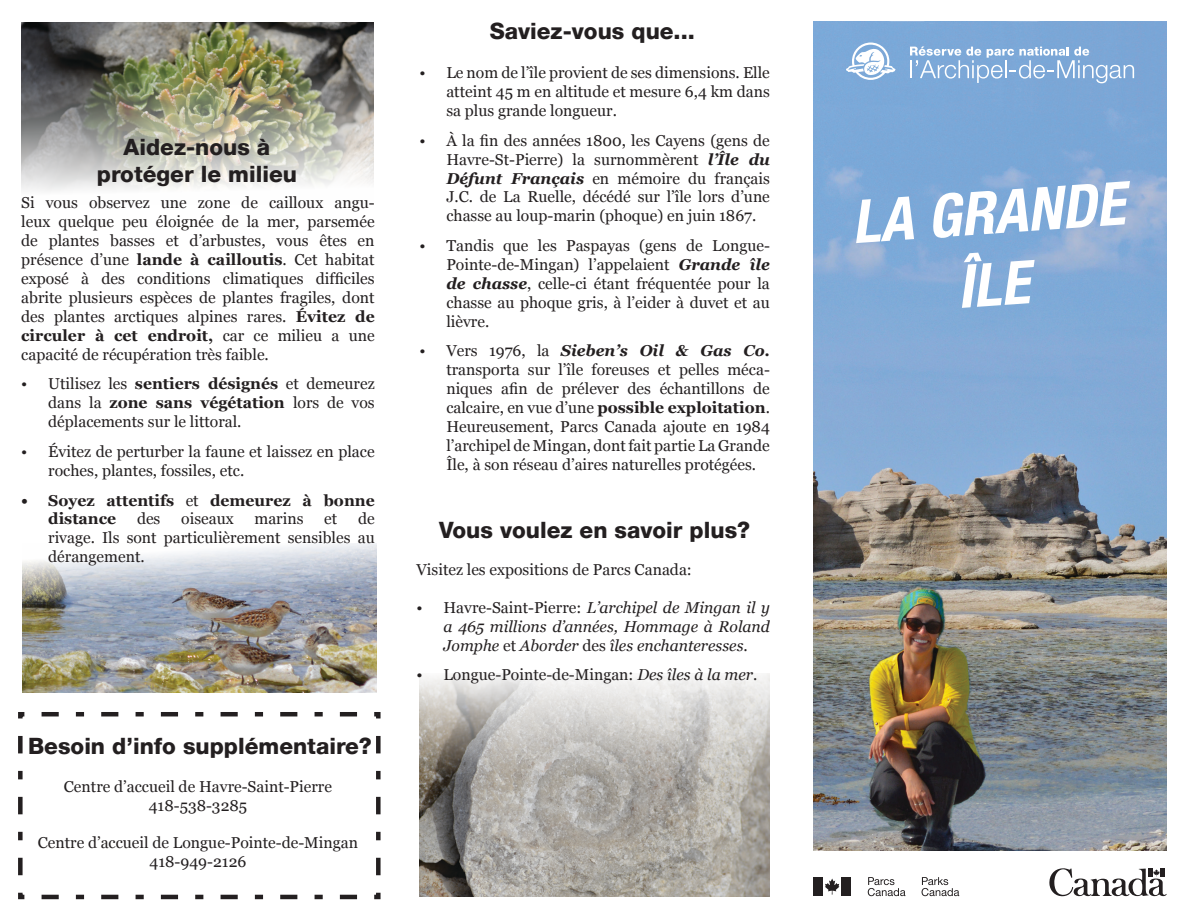
<style>
.page{position:relative;width:1188px;height:918px;background:#fff}
.page>*{position:absolute;margin:0;border:0;box-sizing:border-box;transform-origin:0 0}
.t1{font:italic 700 condensed 60px/72px "Helvetica Neue";color:#fff;text-align:center}
.t2{font:800 22.5px "Helvetica Neue LT";color:#231f20}
.t3{font:15.75px/18.9px "Georgia";color:#231f20;text-align:justify}
.t4{font:italic 15.75px/18.9px "Georgia";color:#231f20;text-align:justify}
.t5{font:700 15.75px/18.9px "Georgia";color:#231f20}
.s1{font-weight:700}
.s2{font-weight:400}
.s3{font-weight:700;font-style:italic}
.s4{font-style:normal}
.s5{font-style:italic}
</style>
<div class="page">
<img style="left:419px;top:674px;width:351px;height:223px">
<img style="left:21px;top:23px;width:353px;height:168px">
<img style="left:23px;top:543px;width:353px;height:149px">
<img style="left:813px;top:21px;width:354px;height:829px">
<svg style="left:1049px;top:868px;width:118px;height:29px"></svg>
<div style="left:813px;top:877px;width:10px;height:19px;background:#231f20"></div>
<svg style="left:825px;top:879px;width:14px;height:16px"></svg>
<div style="left:842px;top:877px;width:9px;height:19px;background:#231f20"></div>
<svg style="left:922px;top:877px;width:37px;height:19px"></svg>
<svg style="left:868px;top:877px;width:37px;height:19px"></svg>
<svg style="left:910px;top:46px;width:224px;height:37px;background:#96b8de"></svg>
<svg style="left:846px;top:43px;width:50px;height:37px"></svg>
<svg style="left:18px;top:712px;width:363px;height:188px"></svg>
<p class="t2" style="left:124px;top:133px;width:148px">Aidez-nous à</p>
<p class="t2" style="left:97px;top:160px;width:202px">protéger le milieu</p>
<p class="t3" style="left:21px;top:193px;width:355px">Si vous observez une zone de cailloux angu&shy;leux quelque peu éloignée de la mer, parsemée de plantes basses et d’arbustes, vous êtes en présence d’une <span class="s1">lande à cailloutis</span>. Cet habitat exposé à des conditions climatiques difficiles abrite plusieurs espèces de plantes fragiles, dont des plantes arctiques alpines rares. <span class="s1">Évitez de circuler à cet endroit,</span> car ce milieu a une capacité de récupération très faible.</p>
<p class="t3" style="left:48px;top:375px;width:328px;text-indent:-27px">• Utilisez les <span class="s1">sentiers désignés</span> et demeurez dans la <span class="s1">zone sans végétation</span> lors de vos déplacements sur le littoral.</p>
<p class="t3" style="left:48px;top:442px;width:328px;text-indent:-27px">• Évitez de perturber la faune et laissez en place roches, plantes, fossiles, etc.</p>
<p class="t5" style="left:48px;top:491px;width:328px;text-indent:-27px">• Soyez attentifs <span class="s2">et</span> demeurez à bonne distance</p>
<p class="t3" style="left:48px;top:510px;width:328px;text-indent:310px">de rivage. Ils sont particulièrement sensibles au dérangement.</p>
<p class="t3" style="left:137px;top:510px;width:25px">des</p>
<p class="t3" style="left:181px;top:510px;width:54px">oiseaux</p>
<p class="t3" style="left:254px;top:510px;width:50px">marins</p>
<p class="t3" style="left:324px;top:510px;width:15px">et</p>
<p class="t2" style="left:28px;top:732px;width:345px">Besoin d’info supplémentaire?</p>
<p class="t3" style="left:64px;top:777px;width:270px">Centre d’accueil de Havre-Saint-Pierre</p>
<p class="t3" style="left:149px;top:796px;width:100px">418-538-3285</p>
<p class="t3" style="left:38px;top:834px;width:322px">Centre d’accueil de Longue-Pointe-de-Mingan</p>
<p class="t3" style="left:150px;top:853px;width:98px">418-949-2126</p>
<p class="t2" style="left:490px;top:18px;width:207px">Saviez-vous que...</p>
<p class="t3" style="left:446px;top:64px;width:325px;text-indent:-27px">• Le nom de l’île provient de ses dimensions. Elle atteint 45 m en altitude et mesure 6,4 km dans sa plus grande longueur.</p>
<p class="t3" style="left:446px;top:131px;width:325px;text-indent:-27px">• À la fin des années 1800, les Cayens (gens de Havre-St-Pierre) la surnommèrent <span class="s3">l’Île du Défunt Français</span> en mémoire du français J.C. de La Ruelle, décédé sur l’île lors d’une chasse au loup-marin (phoque) en juin 1867.</p>
<p class="t3" style="left:446px;top:237px;width:325px;text-indent:-27px">• Tandis que les Paspayas (gens de Longue-Pointe-de-Mingan) l’appelaient <span class="s3">Grande île de chasse</span>, celle-ci étant fréquentée pour la chasse au phoque gris, à l’eider à duvet et au lièvre.</p>
<p class="t3" style="left:446px;top:342px;width:325px;text-indent:-27px">• Vers 1976, la <span class="s3">Sieben’s Oil &amp; Gas Co. </span>transporta sur l’île foreuses et pelles méca&shy;niques afin de prélever des échantillons de calcaire, en vue d’une <span class="s1">possible exploitation</span>.<br>Heureusement, Parcs Canada ajoute en 1984 l’archipel de Mingan, dont fait partie La Grande Île, à son réseau d’aires naturelles protégées.</p>
<p class="t2" style="left:439px;top:516px;width:312px">Vous voulez en savoir plus?</p>
<p class="t3" style="left:416px;top:560px;width:277px">Visitez les expositions de Parcs Canada:</p>
<p class="t4" style="left:443px;top:598px;width:328px;text-indent:-27px"><span class="s4">• Havre-Saint-Pierre:</span> L’archipel de Mingan il y a 465 millions d’années, Hommage à Roland Jomphe <span class="s4">et</span> Aborder <span class="s4">des</span> îles enchanteresses<span class="s4">.</span></p>
<p class="t3" style="left:416px;top:666px;width:342px">• Longue-Pointe-de-Mingan: <span class="s5">Des îles à la mer</span>.</p>
<p class="t1" style="left:849px;top:185px;width:275px;rotate:-4deg">LA GRANDE<br>ÎLE</p>
</div>
